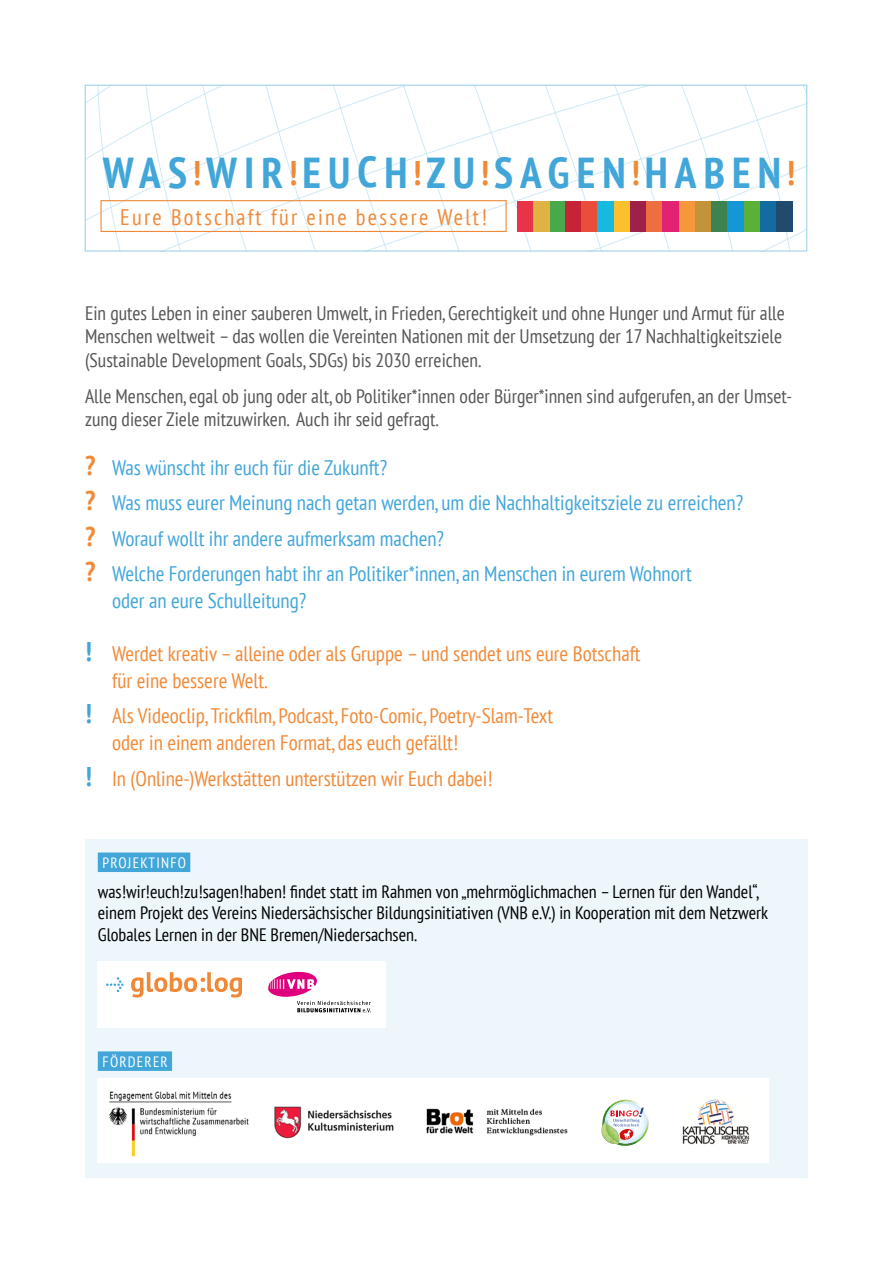
<style>
.page{position:relative;width:893px;height:1263px;background:#fff}
.page>*{position:absolute;margin:0;border:0;box-sizing:border-box;transform-origin:0 0}
.t1{font:700 condensed 43.2px "PT Sans";letter-spacing:.165em;color:#42a6d9}
.t2{font:condensed 22.5px "PT Sans";letter-spacing:.1em;color:#f08a38}
.t3{font:condensed 21px/35.5px "PT Sans";color:#42a6d9}
.t4{font:condensed 21px/27px "PT Sans";color:#f08a38}
.t5{font:condensed 19.5px/23.4px "PT Sans";color:#565655}
.t6{font:condensed 18px/21.6px "PT Sans";color:#000}
.t7{font:condensed 15px "PT Sans";letter-spacing:.08em;color:#fff}
.s1{font-size:34.05px;color:#f08a38}
.s2{font-weight:700;font-size:27px;color:#f08a38}
.s3{font-weight:700;font-size:27px;color:#42a6d9}
</style>
<div class="page">
<div style="left:85px;top:839px;width:723px;height:339px;background:#ecf6fb"></div>
<div style="left:98px;top:852px;width:92px;height:20px;background:#42a6d9"></div>
<div style="left:98px;top:1051px;width:74px;height:20px;background:#42a6d9"></div>
<div style="left:98px;top:962px;width:288px;height:66px;background:#fff"></div>
<svg style="left:106px;top:977px;width:18px;height:15px"></svg>
<svg style="left:131px;top:972px;width:111px;height:25px"></svg>
<svg style="left:268px;top:972px;width:103px;height:40px"></svg>
<div style="left:98px;top:1079px;width:671px;height:84px;background:#fff"></div>
<svg style="left:87px;top:87px;width:718px;height:163px"></svg>
<div style="left:85px;top:85px;width:722px;height:167px;border:1px solid #a1d2ec"></div>
<div style="left:549px;top:201px;width:16px;height:30px;background:#47a84c"></div>
<div style="left:517px;top:201px;width:16px;height:30px;background:#e73449"></div>
<div style="left:533px;top:201px;width:16px;height:30px;background:#dfb343"></div>
<div style="left:565px;top:201px;width:17px;height:30px;background:#c62436"></div>
<div style="left:582px;top:201px;width:16px;height:30px;background:#ea4e3b"></div>
<div style="left:598px;top:201px;width:16px;height:30px;background:#16bade"></div>
<div style="left:614px;top:201px;width:16px;height:30px;background:#fcbf2d"></div>
<div style="left:630px;top:201px;width:16px;height:30px;background:#9f214a"></div>
<div style="left:646px;top:201px;width:17px;height:30px;background:#ed6e3e"></div>
<div style="left:663px;top:201px;width:16px;height:30px;background:#e22372"></div>
<div style="left:679px;top:201px;width:16px;height:30px;background:#f4983b"></div>
<div style="left:695px;top:201px;width:16px;height:30px;background:#c2943a"></div>
<div style="left:711px;top:201px;width:17px;height:30px;background:#3d8351"></div>
<div style="left:728px;top:201px;width:16px;height:30px;background:#1597d5"></div>
<div style="left:744px;top:201px;width:16px;height:30px;background:#5bb137"></div>
<div style="left:760px;top:201px;width:16px;height:30px;background:#126ca2"></div>
<div style="left:776px;top:201px;width:17px;height:30px;background:#204b6f"></div>
<div style="left:100px;top:200px;width:407px;height:32px;border:1px solid #f08a38"></div>
<svg style="left:602px;top:1100px;width:47px;height:46px"></svg>
<img style="left:109px;top:1091px;width:459px;height:66px">
<img style="left:682px;top:1099px;width:68px;height:46px">
<h1 class="t1" style="left:103px;top:144px;width:694px">WAS<span class="s1">!</span>WIR<span class="s1">!</span>EUCH<span class="s1">!</span>ZU<span class="s1">!</span>SAGEN<span class="s1">!</span>HABEN<span class="s1">!</span></h1>
<p class="t2" style="left:120px;top:202px;width:368px">Eure Botschaft für eine bessere Welt!</p>
<p class="t5" style="left:85px;top:301px;width:701px">Ein gutes Leben in einer sauberen Umwelt, in Frieden, Gerechtigkeit und ohne Hunger und Armut für alle<br>Menschen weltweit – das wollen die Vereinten Nationen mit der Umsetzung der 17 Nachhaltigkeitsziele (Sustainable Development Goals, SDGs) bis 2030 erreichen.</p>
<p class="t5" style="left:85px;top:384px;width:708px">Alle Menschen, egal ob jung oder alt, ob Politiker*innen oder Bürger*innen sind aufgerufen, an der Umset&shy;zung dieser Ziele mitzuwirken. Auch ihr seid gefragt.</p>
<p class="t3" style="left:85px;top:449px;width:660px"><span class="s2">?</span> Was wünscht ihr euch für die Zukunft?<br><span class="s2">?</span> Was muss eurer Meinung nach getan werden, um die Nachhaltigkeitsziele zu erreichen? <span class="s2">?</span> Worauf wollt ihr andere aufmerksam machen?<br><span class="s2">?</span> Welche Forderungen habt ihr an Politiker*innen, an Menschen in eurem Wohnort</p>
<p class="t3" style="left:112px;top:582px;width:196px">oder an eure Schulleitung?</p>
<p class="t4" style="left:112px;top:639px;width:530px;text-indent:-27px"><span class="s3">!</span> Werdet kreativ – alleine oder als Gruppe – und sendet uns eure Botschaft für eine bessere Welt.</p>
<p class="t4" style="left:112px;top:702px;width:443px;text-indent:-27px"><span class="s3">!</span> Als Videoclip, Trickfilm, Podcast, Foto-Comic, Poetry-Slam-Text oder in einem anderen Format, das euch gefällt!</p>
<p class="t4" style="left:85px;top:764px;width:409px"><span class="s3">!</span> In (Online-)Werkstätten unterstützen wir Euch dabei!</p>
<p class="t7" style="left:103px;top:853px;width:62px">Projektinfo</p>
<p class="t6" style="left:98px;top:880px;width:672px">was!wir!euch!zu!sagen!haben! findet statt im Rahmen von „mehrmöglichmachen – Lernen für den Wandel“, einem Projekt des Vereins Niedersächsischer Bildungsinitiativen (VNB e.V.) in Kooperation mit dem Netzwerk<br>Globales Lernen in der BNE Bremen/Niedersachsen.</p>
<p class="t7" style="left:103px;top:1052px;width:67px">förderer</p>
</div>
